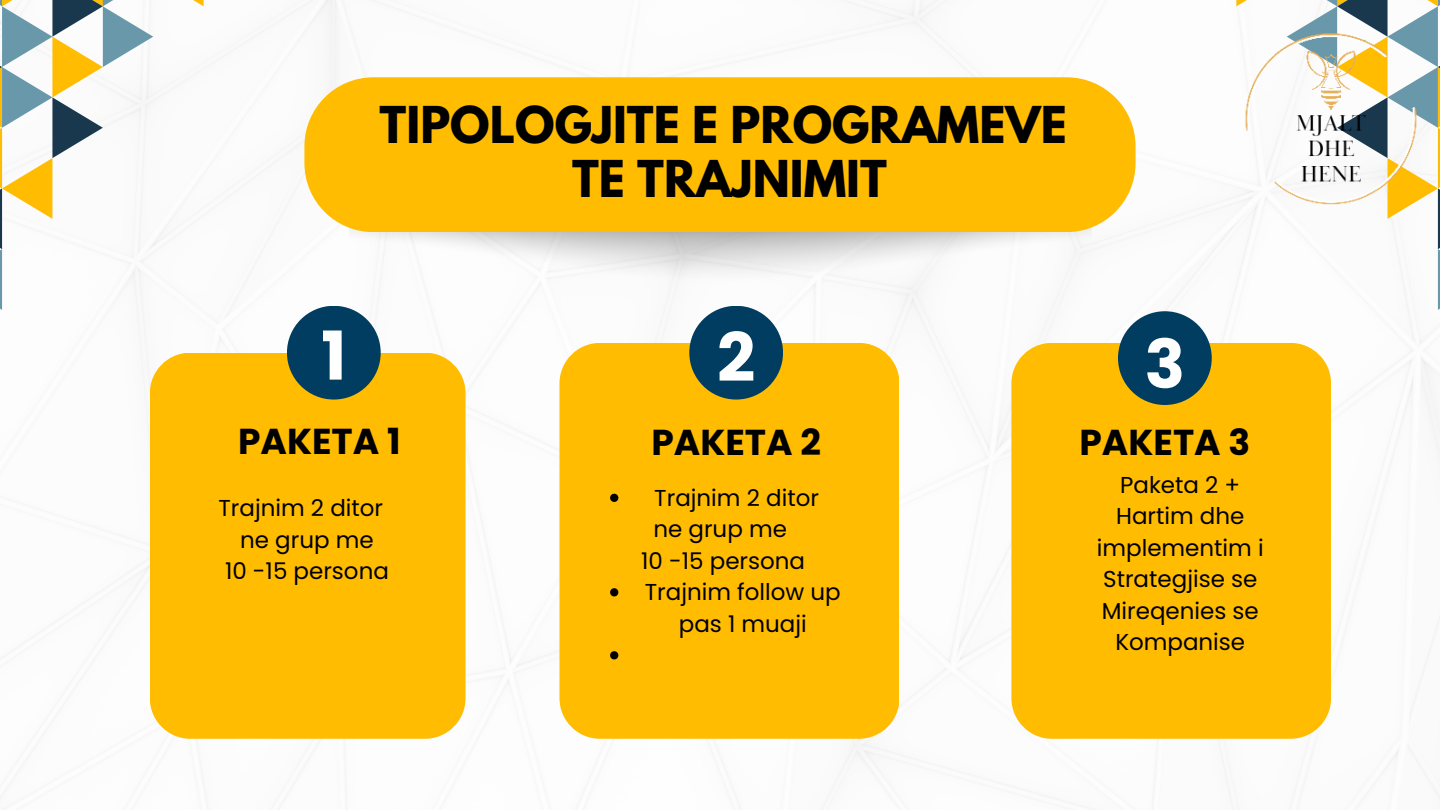
<style>
.page{position:relative;width:1440px;height:810px;background:#fff}
.page>*{position:absolute;margin:0;border:0;box-sizing:border-box;transform-origin:0 0}
.t1{font:700 67.3px "Poppins";color:#fff}
.t2{font:700 45px/54px "League Spartan";color:#000;text-align:center}
.t3{font:700 36px "Poppins";color:#000}
.t4{font:23px/31.5px "Poppins";color:#000;text-align:center}
</style>
<div class="page">
<div style="left:150px;top:353px;width:316px;height:386px;background:#ffbc00;border-radius:40px"></div>
<div style="left:560px;top:343px;width:339px;height:396px;background:#ffbc00;border-radius:41px"></div>
<div style="left:1011px;top:343px;width:320px;height:396px;background:#ffbc00;border-radius:40px"></div>
<div style="left:287px;top:306px;width:94px;height:94px;background:#003d60;border-radius:50%"></div>
<div style="left:689px;top:306px;width:94px;height:94px;background:#003d60;border-radius:50%"></div>
<div style="left:1118px;top:311px;width:94px;height:94px;background:#003d60;border-radius:50%"></div>
<div style="left:304px;top:77px;width:832px;height:155px;background:#ffbc00;border-radius:69px"></div>
<svg style="left:0;top:0;width:203px;height:310px"></svg>
<svg style="left:610px;top:494px;width:8px;height:8px"></svg>
<svg style="left:610px;top:588px;width:8px;height:8px"></svg>
<svg style="left:610px;top:651px;width:8px;height:8px"></svg>
<img style="left:1105px;top:0;width:335px;height:343px">
<p class="t2" style="left:380px;top:104px;width:689px">TIPOLOGJITE E PROGRAMEVE<br>TE TRAJNIMIT</p>
<p class="t1" style="left:321px;top:309px;width:27px">1</p>
<h1 class="t1" style="left:717px;top:311px;width:40px">2</h1>
<p class="t1" style="left:1145px;top:317px;width:42px">3</p>
<p class="t3" style="left:651px;top:417px;width:171px">PAKETA 2</p>
<p class="t3" style="left:1080px;top:417px;width:172px">PAKETA 3</p>
<p class="t4" style="left:1120px;top:469px;width:122px">Paketa 2 +</p>
<h2 class="t4" style="left:1097px;top:500px;width:168px">Hartim dhe implementim i<br>Strategjise se<br>Mireqenies se<br>Kompanise</h2>
<p class="t3" style="left:238px;top:417px;width:164px">PAKETA 1</p>
<p class="t4" style="left:654px;top:482px;width:166px">Trajnim 2 ditor</p>
<h2 class="t4" style="left:653px;top:513px;width:135px">ne grup me</h2>
<p class="t4" style="left:641px;top:545px;width:165px">10 -15 persona</p>
<p class="t4" style="left:645px;top:576px;width:198px">Trajnim follow up pas 1 muaji</p>
<p class="t4" style="left:219px;top:492px;width:166px">Trajnim 2 ditor</p>
<p class="t4" style="left:240px;top:524px;width:135px">ne grup me</p>
<p class="t4" style="left:225px;top:555px;width:165px">10 -15 persona</p>
</div>
